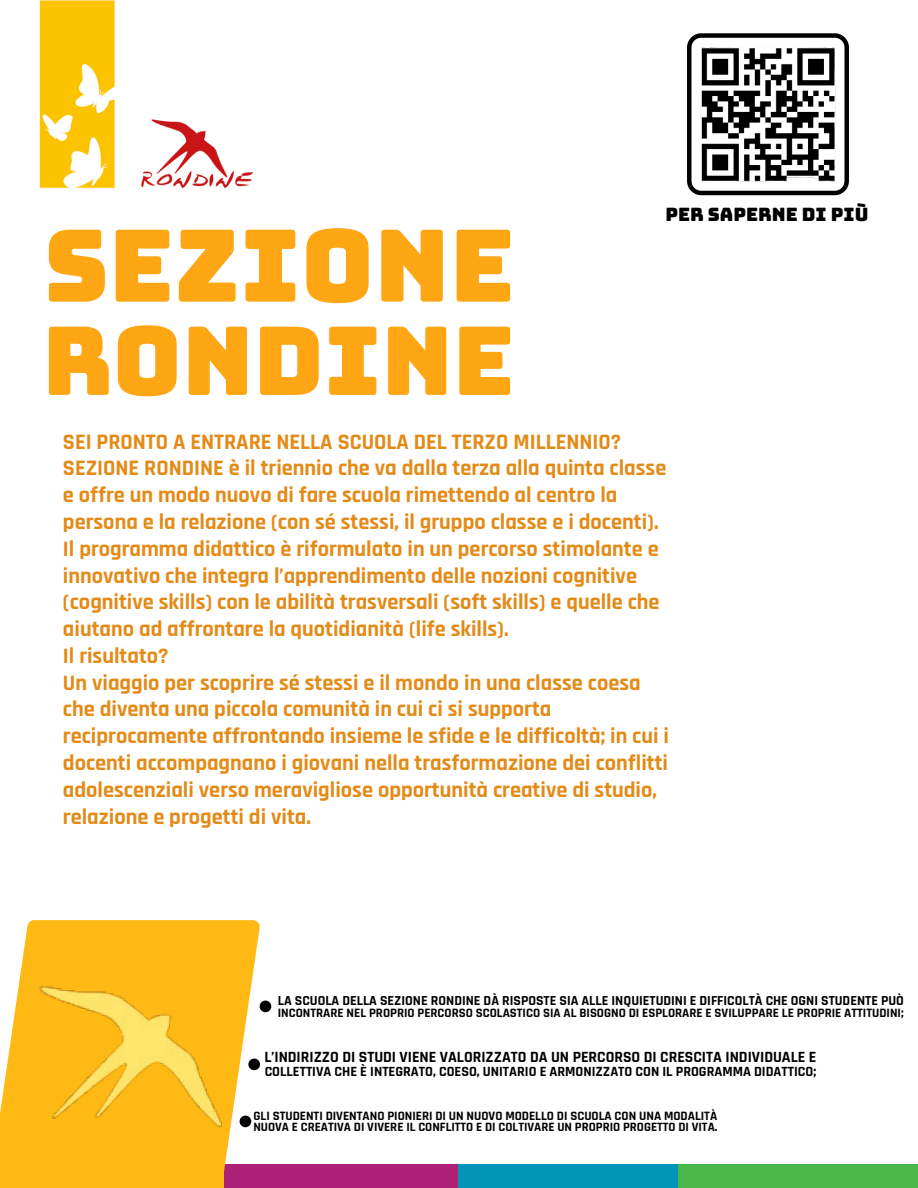
<style>
.page{position:relative;width:918px;height:1188px;background:#fff}
.page>*{position:absolute;margin:0;border:0;box-sizing:border-box;transform-origin:0 0}
.t1{font:100.05px "Bungee";color:#ffa614}
.t2{font:94.8px "Bungee";color:#ffa614}
.t3{font:700 22.35px/26.8px "Rajdhani";color:#e38a17}
.t4{font:18.45px "Bungee";color:#000}
.t5{font:700 15.75px "Rajdhani";color:#000}
.t6{font:700 14.25px "Rajdhani";color:#000}
.t7{font:700 13.95px "Rajdhani";color:#000}
.t8{font:700 12.9px/11.2px "Rajdhani";color:#000}
</style>
<div class="page">
<div style="left:1px;top:1164px;width:224px;height:24px;background:#feb915"></div>
<div style="left:224px;top:1164px;width:243px;height:24px;background:#ad2177"></div>
<div style="left:458px;top:1164px;width:245px;height:24px;background:#0294b9"></div>
<div style="left:678px;top:1164px;width:239px;height:24px;background:#4ab848"></div>
<svg style="left:0;top:920px;width:260px;height:257px;fill:#feb915"></svg>
<img style="left:39px;top:0;width:214px;height:188px">
<svg style="left:687px;top:33px;width:162px;height:163px"></svg>
<img style="left:700px;top:47px;width:136px;height:135px">
<img style="left:12px;top:949px;width:228px;height:198px">
<div style="left:260px;top:1001px;width:11px;height:11px;background:#000;border-radius:50%"></div>
<div style="left:248px;top:1059px;width:12px;height:11px;background:#000;border-radius:50%"></div>
<div style="left:240px;top:1116px;width:11px;height:11px;background:#000;border-radius:50%"></div>
<p class="t4" style="left:665px;top:204px;width:205px">PER SAPERNE DI PIÙ</p>
<h1 class="t1" style="left:44px;top:209px;width:473px">SEZIONE</h1>
<h2 class="t2" style="left:42px;top:307px;width:474px">RONDINE</h2>
<p class="t3" style="left:63px;top:429px;width:608px">SEI PRONTO A ENTRARE NELLA SCUOLA DEL TERZO MILLENNIO?<br>SEZIONE RONDINE è il triennio che va dalla terza alla quinta classe e offre un modo nuovo di fare scuola rimettendo al centro la persona e la relazione (con sé stessi, il gruppo classe e i docenti).<br>Il programma didattico è riformulato in un percorso stimolante e innovativo che integra l’apprendimento delle nozioni cognitive (cognitive skills) con le abilità trasversali (soft skills) e quelle che aiutano ad affrontare la quotidianità (life skills).<br>Il risultato?<br>Un viaggio per scoprire sé stessi e il mondo in una classe coesa che diventa una piccola comunità in cui ci si supporta reciprocamente affrontando insieme le sfide e le difficoltà; in cui i docenti accompagnano i giovani nella trasformazione dei conflitti adolescenziali verso meravigliose opportunità creative di studio, relazione e progetti di vita.</p>
<p class="t7" style="left:278px;top:992px;width:628px">LA SCUOLA DELLA SEZIONE RONDINE DÀ RISPOSTE SIA ALLE INQUIETUDINI E DIFFICOLTÀ CHE OGNI STUDENTE PUÒ</p>
<p class="t8" style="left:278px;top:1008px;width:627px">INCONTRARE NEL PROPRIO PERCORSO SCOLASTICO SIA AL BISOGNO DI ESPLORARE E SVILUPPARE LE PROPRIE ATTITUDINI;</p>
<p class="t5" style="left:264px;top:1048px;width:554px">L’INDIRIZZO DI STUDI VIENE VALORIZZATO DA UN PERCORSO DI CRESCITA INDIVIDUALE E</p>
<p class="t6" style="left:265px;top:1063px;width:553px">COLLETTIVA CHE È INTEGRATO, COESO, UNITARIO E ARMONIZZATO CON IL PROGRAMMA DIDATTICO;</p>
<p class="t8" style="left:253px;top:1111px;width:466px">GLI STUDENTI DIVENTANO PIONIERI DI UN NUOVO MODELLO DI SCUOLA CON UNA MODALITÀ<br>NUOVA E CREATIVA DI VIVERE IL CONFLITTO E DI COLTIVARE UN PROPRIO PROGETTO DI VITA.</p>
</div>
